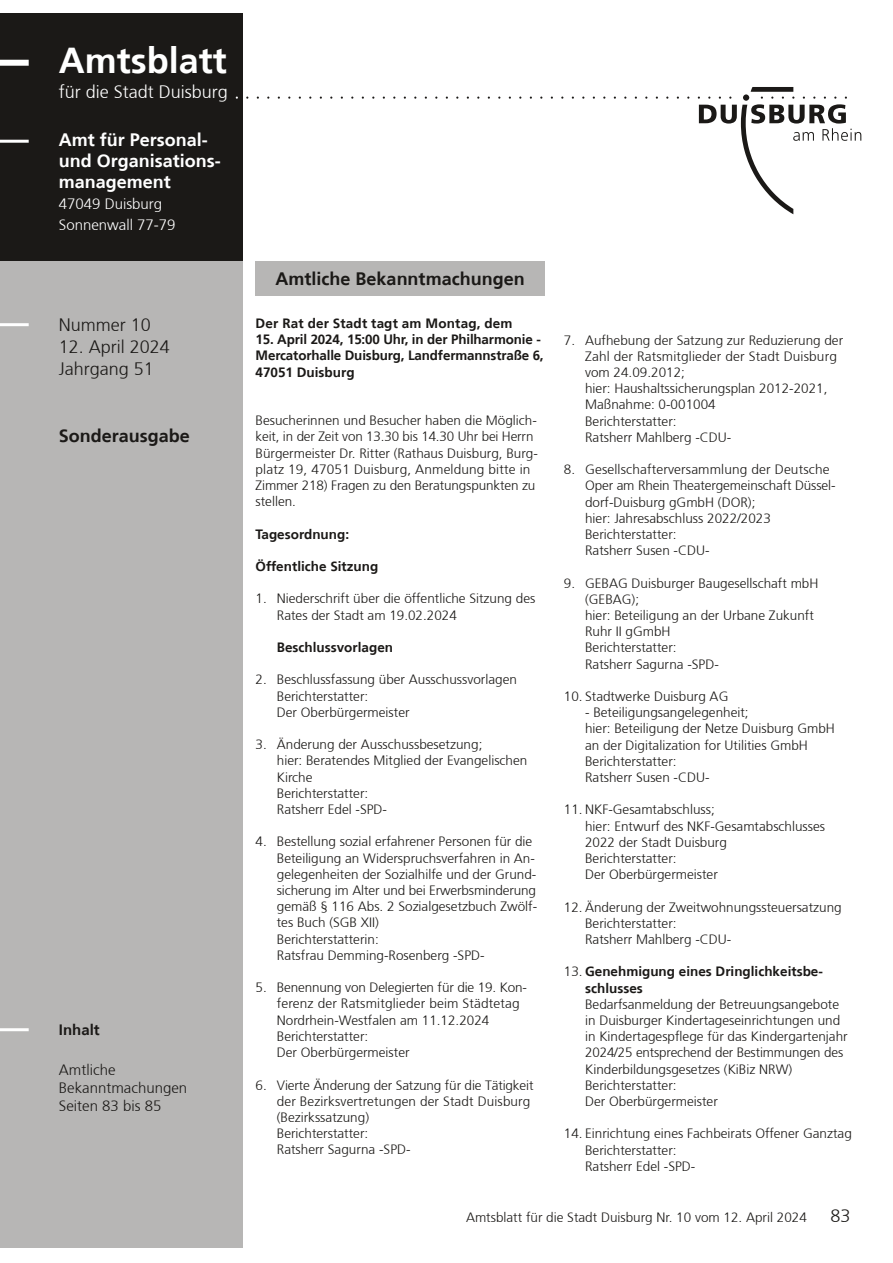
<style>
.page{position:relative;width:893px;height:1263px;background:#fff}
.page>*{position:absolute;margin:0;border:0;box-sizing:border-box;transform-origin:0 0}
.t1{font:150px "Duisburg Logo";color:#1b1917}
.t2{font:700 36px "Frutiger 65";color:#fff}
.t3{font:700 18px/21px "Frutiger 65";color:#fff}
.t4{font:700 18px "Frutiger 65";color:#1b1917}
.t5{font:300 18px/21.6px "Frutiger 45";color:#1b1917}
.t6{font:300 18px "Frutiger 45";color:#fff}
.t7{font:300 15px/18px "Frutiger 45";color:#1b1917}
.t8{font:300 15px/21px "Frutiger 45";color:#fff}
.t9{font:700 15px "Frutiger 65";color:#1b1917}
.t10{font:300 13.5px/16.2px "Frutiger 45";color:#1b1917}
.t11{font:700 13.5px/16.2px "Frutiger 65";color:#1b1917}
.s1{font-family:"Frutiger 45";font-weight:300}
</style>
<div class="page">
<div style="left:0;top:13px;width:242px;height:251px;background:#1b1917"></div>
<div style="left:0;top:261px;width:242px;height:987px;background:#b7b6b5"></div>
<div style="left:0;top:60px;width:29px;height:6px;background:#fff"></div>
<hr style="left:0;top:140px;width:29px;height:3px;background:#fff">
<hr style="left:0;top:323px;width:29px;height:3px;background:#fff">
<hr style="left:0;top:1028px;width:29px;height:3px;background:#fff">
<div style="left:256px;top:261px;width:289px;height:35px;background:#b7b6b5"></div>
<h2 class="t2" style="left:59px;top:39px;width:170px">Amtsblatt</h2>
<h3 class="t6" style="left:59px;top:82px;width:171px">für die Stadt Duisburg</h3>
<h3 class="t3" style="left:59px;top:129px;width:163px">Amt für Personal&shy;und Organisations&shy;management</h3>
<p class="t8" style="left:59px;top:193px;width:118px">47049 Duisburg<br>Sonnenwall 77-79</p>
<h3 class="t5" style="left:59px;top:315px;width:94px">Nummer 10</h3>
<h3 class="t5" style="left:59px;top:336px;width:113px">12. April 2024<br>Jahrgang 51</h3>
<h3 class="t4" style="left:59px;top:425px;width:133px">Sonderausgabe</h3>
<p class="t9" style="left:59px;top:1021px;width:42px">Inhalt</p>
<p class="t7" style="left:59px;top:1061px;width:130px">Amtliche<br>Bekanntmachungen<br>Seiten 83 bis 85</p>
<h1 class="t1" style="left:246px;top:-41px;width:616px">.........................................L</h1>
<h3 class="t4" style="left:276px;top:268px;width:251px">Amtliche Bekanntmachungen</h3>
<p class="t11" style="left:256px;top:315px;width:258px">Der Rat der Stadt tagt am Montag, dem</p>
<p class="t11" style="left:256px;top:331px;width:290px">15. April 2024, 15:00 Uhr, in der Philharmonie -<br>Mercatorhalle Duisburg, Landfermannstraße 6,<br>47051 Duisburg</p>
<p class="t10" style="left:256px;top:413px;width:284px">Besucherinnen und Besucher haben die Möglich&shy;keit, in der Zeit von 13.30 bis 14.30 Uhr bei Herrn Bürgermeister Dr. Ritter (Rathaus Duisburg, Burg&shy;platz 19, 47051 Duisburg, Anmeldung bitte in Zimmer 218) Fragen zu den Beratungspunkten zu stellen.</p>
<p class="t11" style="left:256px;top:526px;width:95px">Tagesordnung:</p>
<p class="t11" style="left:256px;top:558px;width:124px">Öffentliche Sitzung</p>
<p class="t10" style="left:277px;top:591px;width:260px;text-indent:-21px">1. Niederschrift über die öffentliche Sitzung des<br>Rates der Stadt am 19.02.2024</p>
<p class="t11" style="left:277px;top:639px;width:118px">Beschlussvorlagen</p>
<p class="t10" style="left:277px;top:672px;width:242px;text-indent:-21px">2. Beschlussfassung über Ausschussvorlagen<br>Berichterstatter:<br>Der Oberbürgermeister</p>
<p class="t10" style="left:277px;top:737px;width:252px;text-indent:-21px">3. Änderung der Ausschussbesetzung;<br>hier: Beratendes Mitglied der Evangelischen<br>Kirche<br>Berichterstatter:<br>Ratsherr Edel -SPD-</p>
<p class="t10" style="left:277px;top:834px;width:262px;text-indent:-21px">4. Bestellung sozial erfahrener Personen für die Beteiligung an Widerspruchsverfahren in An&shy;gelegenheiten der Sozialhilfe und der Grund&shy;sicherung im Alter und bei Erwerbsminderung gemäß § 116 Abs. 2 Sozialgesetzbuch Zwölf&shy;tes Buch (SGB XII)<br>Berichterstatterin:<br>Ratsfrau Demming-Rosenberg -SPD-</p>
<p class="t10" style="left:277px;top:980px;width:252px;text-indent:-21px">5. Benennung von Delegierten für die 19. Kon&shy;ferenz der Ratsmitglieder beim Städtetag Nordrhein-Westfalen am 11.12.2024<br>Berichterstatter:<br>Der Oberbürgermeister</p>
<p class="t10" style="left:277px;top:1077px;width:258px;text-indent:-21px">6. Vierte Änderung der Satzung für die Tätigkeit der Bezirksvertretungen der Stadt Duisburg (Bezirkssatzung)<br>Berichterstatter:<br>Ratsherr Sagurna -SPD-</p>
<p class="t10" style="left:585px;top:332px;width:260px;text-indent:-21px">7. Aufhebung der Satzung zur Reduzierung der<br>Zahl der Ratsmitglieder der Stadt Duisburg vom 24.09.2012;<br>hier: Haushaltssicherungsplan 2012-2021,<br>Maßnahme: 0-001004<br>Berichterstatter:<br>Ratsherr Mahlberg -CDU-</p>
<p class="t10" style="left:585px;top:462px;width:252px;text-indent:-21px">8. Gesellschafterversammlung der Deutsche<br>Oper am Rhein Theatergemeinschaft Düssel&shy;dorf-Duisburg gGmbH (DOR);<br>hier: Jahresabschluss 2022/2023<br>Berichterstatter:<br>Ratsherr Susen -CDU-</p>
<p class="t10" style="left:585px;top:575px;width:235px;text-indent:-21px">9. GEBAG Duisburger Baugesellschaft mbH (GEBAG);<br>hier: Beteiligung an der Urbane Zukunft<br>Ruhr II gGmbH<br>Berichterstatter:<br>Ratsherr Sagurna -SPD-</p>
<p class="t10" style="left:564px;top:688px;width:166px">10. Stadtwerke Duisburg AG</p>
<p class="t10" style="left:585px;top:705px;width:251px">- Beteiligungsangelegenheit;<br>hier: Beteiligung der Netze Duisburg GmbH an der Digitalization for Utilities GmbH<br>Berichterstatter:<br>Ratsherr Susen -CDU-</p>
<p class="t10" style="left:585px;top:802px;width:242px;text-indent:-21px">11. NKF-Gesamtabschluss;<br>hier: Entwurf des NKF-Gesamtabschlusses<br>2022 der Stadt Duisburg<br>Berichterstatter:<br>Der Oberbürgermeister</p>
<p class="t10" style="left:585px;top:899px;width:258px;text-indent:-21px">12. Änderung der Zweitwohnungssteuersatzung<br>Berichterstatter:<br>Ratsherr Mahlberg -CDU-</p>
<p class="t11" style="left:585px;top:964px;width:239px;text-indent:-21px"><span class="s1">13.</span> Genehmigung eines Dringlichkeitsbe&shy;schlusses</p>
<p class="t10" style="left:585px;top:996px;width:264px">Bedarfsanmeldung der Betreuungsangebote in Duisburger Kindertageseinrichtungen und in Kindertagespflege für das Kindergartenjahr 2024/25 entsprechend der Bestimmungen des Kinderbildungsgesetzes (KiBiz NRW)<br>Berichterstatter:<br>Der Oberbürgermeister</p>
<p class="t10" style="left:585px;top:1126px;width:268px;text-indent:-21px">14. Einrichtung eines Fachbeirats Offener Ganztag<br>Berichterstatter:<br>Ratsherr Edel -SPD-</p>
<p class="t10" style="left:466px;top:1209px;width:342px">Amtsblatt für die Stadt Duisburg Nr. 10 vom 12. April 2024</p>
<h3 class="t5" style="left:830px;top:1205px;width:22px">83</h3>
</div>
